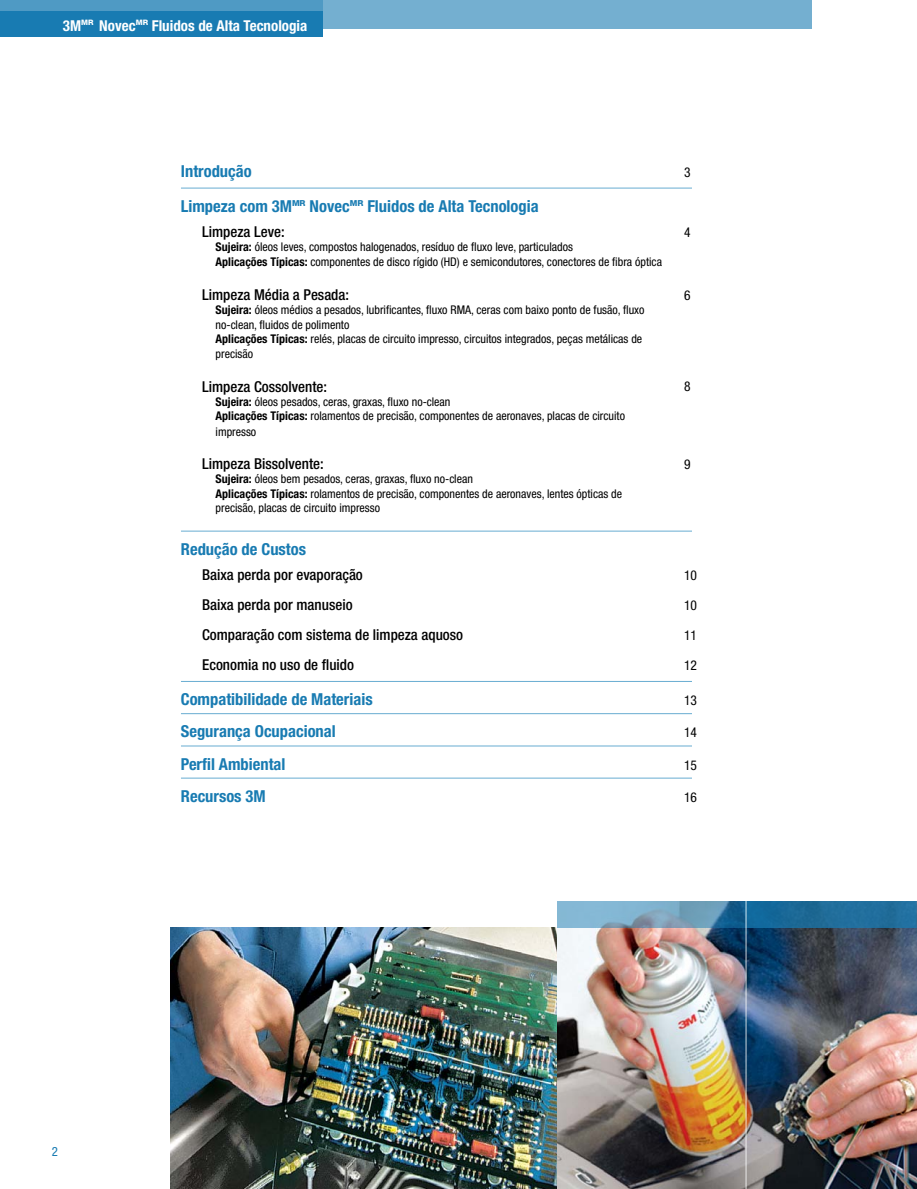
<style>
.page{position:relative;width:917px;height:1189px;background:#fff}
.page>*{position:absolute;margin:0;border:0;box-sizing:border-box;transform-origin:0 0}
.t1{font:700 condensed 16.5px/32.2px "Helvetica Neue";color:#187bb2}
.t2{font:500 condensed 15px/30px "Helvetica Neue";color:#000}
.t3{font:700 condensed 15px "Helvetica Neue";color:#fff}
.t4{font:condensed 13.5px "Helvetica Neue";color:#000}
.t5{font:condensed 12.75px "Helvetica Neue";color:#187bb2}
.t6{font:condensed 12px/14.7px "Helvetica Neue";color:#000}
.s1{font-weight:700}
</style>
<div class="page">
<div style="left:0;top:0;width:811px;height:29px;background:#74afd0"></div>
<div style="left:0;top:11px;width:322px;height:26px;background:#187bb2"></div>
<div style="left:0;top:0;width:322px;height:11px;background:#4f9ac4"></div>
<hr style="left:181px;top:188px;width:510px;height:1px;background:#67acd1">
<hr style="left:181px;top:530px;width:510px;height:1px;background:#67acd1">
<hr style="left:181px;top:681px;width:510px;height:1px;background:#67acd1">
<hr style="left:181px;top:713px;width:510px;height:1px;background:#67acd1">
<hr style="left:181px;top:745px;width:510px;height:1px;background:#67acd1">
<hr style="left:181px;top:777px;width:510px;height:1px;background:#67acd1">
<img style="left:171px;top:927px;width:386px;height:261px">
<img style="left:557px;top:927px;width:359px;height:261px">
<svg style="left:557px;top:901px;width:359px;height:26px;background:#70a1be"></svg>
<div style="left:744px;top:901px;width:171px;height:26px;background:linear-gradient(to right,#186a9a,#246f9c)"></div>
<hr style="left:745px;top:900px;width:1px;height:288px;background:#fff">
<p class="t3" style="left:63px;top:16px;width:246px">3M<sup>MR</sup> Novec<sup>MR</sup> Fluidos de Alta Tecnologia</p>
<h1 class="t1" style="left:181px;top:154px;width:359px;line-height:34.5px">Introdução<br>Limpeza com 3M<sup>MR</sup> Novec<sup>MR</sup> Fluidos de Alta Tecnologia</h1>
<p class="t2" style="left:202px;top:216px;width:84px">Limpeza Leve:</p>
<p class="t6" style="left:215px;top:239px;width:448px;line-height:15.3px"><span class="s1">Sujeira:</span> óleos leves, compostos halogenados, resíduo de fluxo leve, particulados<br><span class="s1">Aplicações Típicas:</span> componentes de disco rígido (HD) e semicondutores, conectores de fibra óptica</p>
<p class="t2" style="left:202px;top:279px;width:148px">Limpeza Média a Pesada:</p>
<p class="t6" style="left:215px;top:302px;width:430px"><span class="s1">Sujeira:</span> óleos médios a pesados, lubrificantes, fluxo RMA, ceras com baixo ponto de fusão, fluxo no-clean, fluidos de polimento<br><span class="s1">Aplicações Típicas:</span> relés, placas de circuito impresso, circuitos integrados, peças metálicas de precisão</p>
<p class="t2" style="left:202px;top:371px;width:126px">Limpeza Cossolvente:</p>
<p class="t6" style="left:215px;top:394px;width:411px"><span class="s1">Sujeira:</span> óleos pesados, ceras, graxas, fluxo no-clean<br><span class="s1">Aplicações Típicas:</span> rolamentos de precisão, componentes de aeronaves, placas de circuito impresso</p>
<p class="t2" style="left:202px;top:448px;width:123px">Limpeza Bissolvente:</p>
<p class="t6" style="left:215px;top:472px;width:408px"><span class="s1">Sujeira:</span> óleos bem pesados, ceras, graxas, fluxo no-clean<br><span class="s1">Aplicações Típicas:</span> rolamentos de precisão, componentes de aeronaves, lentes ópticas de precisão, placas de circuito impresso</p>
<h1 class="t1" style="left:181px;top:532px;width:127px">Redução de Custos</h1>
<p class="t2" style="left:202px;top:559px;width:262px">Baixa perda por evaporação<br>Baixa perda por manuseio<br>Comparação com sistema de limpeza aquoso<br>Economia no uso de fluido</p>
<h1 class="t1" style="left:181px;top:683px;width:193px">Compatibilidade de Materiais<br>Segurança Ocupacional<br>Perfil Ambiental<br>Recursos 3M</h1>
<p class="t4" style="left:684px;top:165px;width:8px">3</p>
<p class="t4" style="left:684px;top:224px;width:8px">4</p>
<p class="t4" style="left:684px;top:287px;width:8px">6</p>
<p class="t4" style="left:684px;top:379px;width:8px">8</p>
<p class="t4" style="left:684px;top:456px;width:8px">9</p>
<p class="t4" style="left:684px;top:567px;width:14px">10</p>
<p class="t4" style="left:684px;top:597px;width:14px">10</p>
<p class="t4" style="left:684px;top:627px;width:14px">11</p>
<p class="t4" style="left:684px;top:657px;width:14px">12</p>
<p class="t4" style="left:684px;top:692px;width:14px">13</p>
<p class="t4" style="left:684px;top:724px;width:14px">14</p>
<p class="t4" style="left:684px;top:757px;width:14px">15</p>
<p class="t4" style="left:684px;top:789px;width:14px">16</p>
<p class="t5" style="left:52px;top:1144px;width:8px">2</p>
</div>
